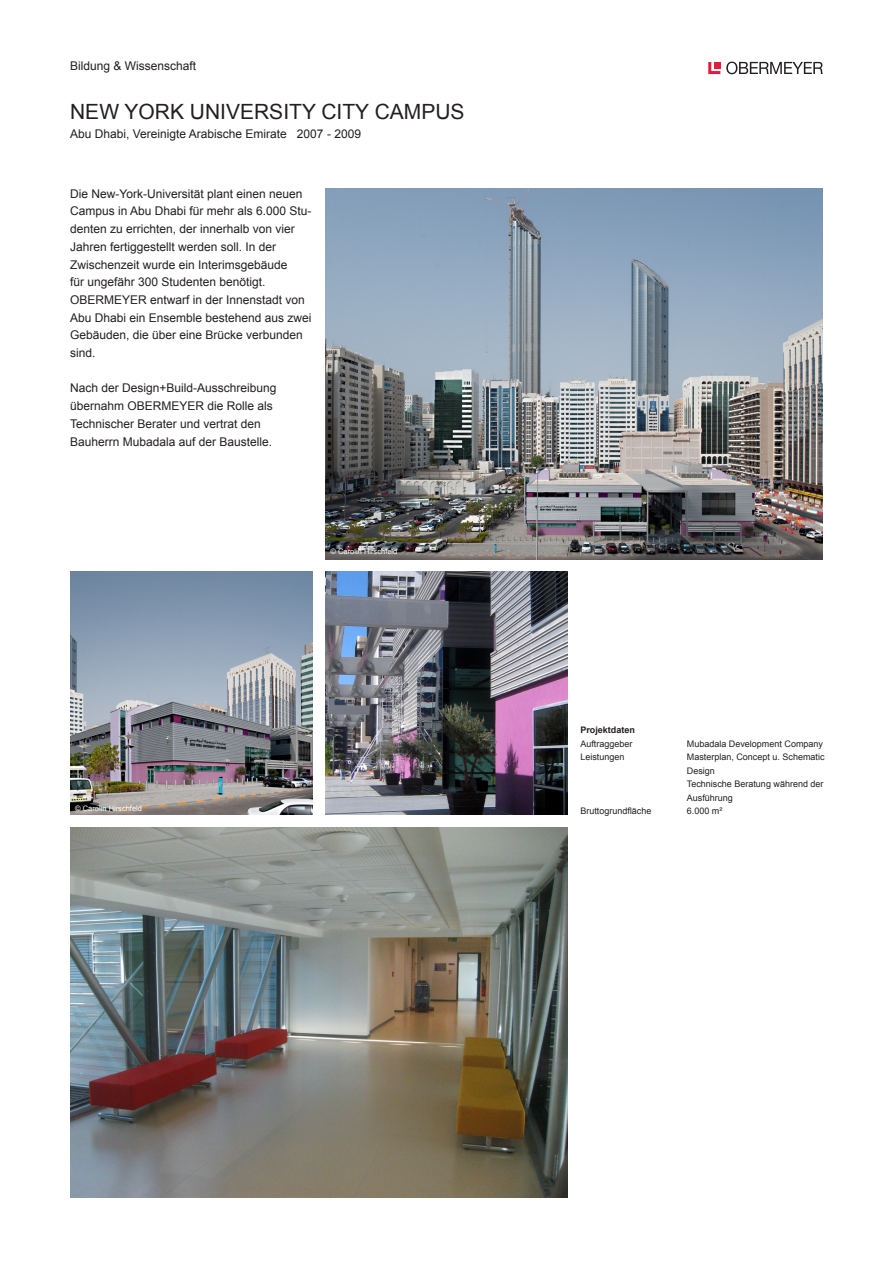
<style>
.page{position:relative;width:893px;height:1263px;background:#fff}
.page>*{position:absolute;margin:0;border:0;box-sizing:border-box;transform-origin:0 0}
.PB_Heading_14{font:21px "Arial";color:#231f20}
.PB_Fließtext{font:12px/17.7px "Arial";color:#231f20}
.PB_Projektdaten{font:9px/13.5px "Arial";color:#231f20}
.PB_Projektdaten-2{font:700 9px "Arial";color:#231f20}
.PB_Marginalie{font:7.5px "Arial";color:#fff}
</style>
<div class="page">
<svg style="left:708px;top:62px;width:12px;height:12px"></svg>
<svg style="left:726px;top:62px;width:97px;height:12px"></svg>
<img style="left:70px;top:572px;width:243px;height:242px">
<img style="left:325px;top:189px;width:498px;height:370px">
<img style="left:70px;top:827px;width:498px;height:370px">
<img style="left:325px;top:572px;width:243px;height:242px">
<p class="PB_Fließtext" style="left:70px;top:57px;width:128px">Bildung &amp; Wissenschaft</p>
<p class="PB_Heading_14" style="left:70px;top:98px;width:396px">NEW YORK UNIVERSITY CITY CAMPUS</p>
<p class="PB_Fließtext" style="left:70px;top:125px;width:292px">Abu Dhabi, Vereinigte Arabische Emirate 2007 - 2009</p>
<p class="PB_Fließtext" style="left:70px;top:185px;width:243px">Die New-York-Universität plant einen neuen Campus in Abu Dhabi für mehr als 6.000 Stu&shy;denten zu errichten, der innerhalb von vier Jahren fertiggestellt werden soll. In der Zwischenzeit wurde ein Interimsgebäude<br>für ungefähr 300 Studenten benötigt.<br>OBERMEYER entwarf in der Innenstadt von Abu Dhabi ein Ensemble bestehend aus zwei Gebäuden, die über eine Brücke verbunden sind.</p>
<p class="PB_Fließtext" style="left:70px;top:379px;width:208px">Nach der Design+Build-Ausschreibung übernahm OBERMEYER die Rolle als Technischer Berater und vertrat den Bauherrn Mubadala auf der Baustelle.</p>
<p class="PB_Marginalie" style="left:331px;top:546px;width:68px">© Carolin Hirschfeld</p>
<p class="PB_Marginalie" style="left:75px;top:803px;width:68px">© Carolin Hirschfeld</p>
<p class="PB_Projektdaten-2" style="left:580px;top:724px;width:56px">Projektdaten</p>
<p class="PB_Projektdaten" style="left:580px;top:737px;width:54px">Auftraggeber</p>
<p class="PB_Projektdaten" style="left:687px;top:737px;width:138px">Mubadala Development Company</p>
<p class="PB_Projektdaten" style="left:580px;top:750px;width:46px">Leistungen</p>
<p class="PB_Projektdaten" style="left:687px;top:750px;width:139px">Masterplan, Concept u. Schematic<br>Design</p>
<p class="PB_Projektdaten" style="left:687px;top:777px;width:138px">Technische Beratung während der<br>Ausführung</p>
<p class="PB_Projektdaten" style="left:580px;top:804px;width:73px">Bruttogrundfläche</p>
<p class="PB_Projektdaten" style="left:687px;top:804px;width:37px">6.000 m²</p>
</div>
